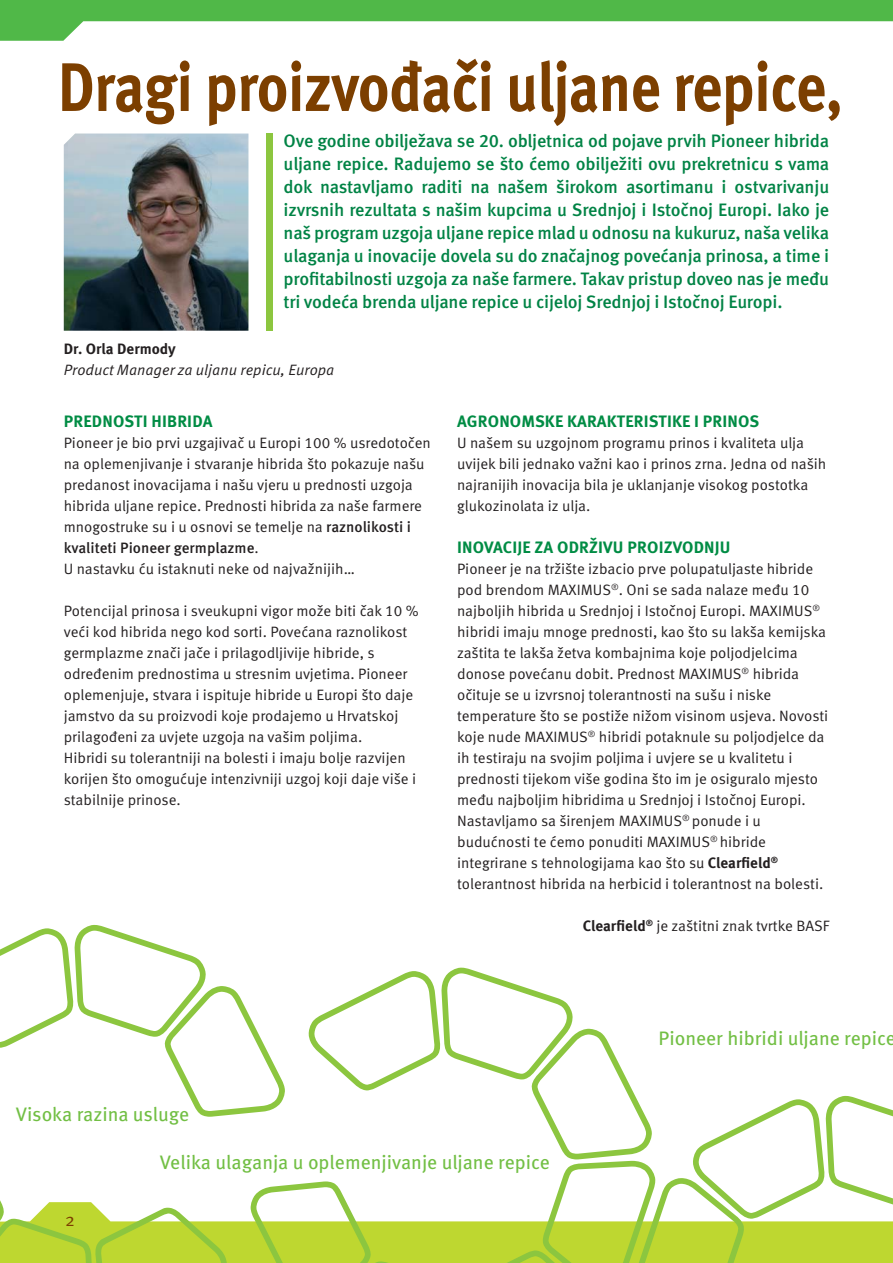
<style>
.page{position:relative;width:893px;height:1263px;background:#fff}
.page>*{position:absolute;margin:0;border:0;box-sizing:border-box;transform-origin:0 0}
.t1{font:700 68.55px "Meta Pro";letter-spacing:-.015em;color:#7c3f00;scale:.86 1}
.t2{font:19.5px "Meta Pro";color:#72bf44}
.t3{font:500 18px/23px "Meta Pro";letter-spacing:-.01em;color:#008345;text-align:justify}
.t4{font:18px "Meta Pro Norm";color:#7c3f00}
.t5{font:700 16.5px "Meta Pro";letter-spacing:.01em;color:#008c44}
.t6{font:15px/21px "Meta Pro Norm";color:#231f20}
.t7{font:15px "Meta Pro Norm Ita";color:#231f20}
.t8{font:500 15px "Meta Pro";color:#231f20}
.t9{font:700 15px "Meta Pro";color:#231f20}
.s1{font-family:"Meta Pro";font-weight:500}
.s2{font-family:"Meta Pro Norm";font-weight:400}
.s3{font-family:"Meta Pro";font-weight:700}
</style>
<div class="page">
<div style="left:266px;top:134px;width:6px;height:197px;background:#8cc63f"></div>
<img style="left:64px;top:134px;width:184px;height:197px">
<svg style="left:285px;top:968px;width:350px;height:295px"></svg>
<svg style="left:0;top:925px;width:285px;height:338px"></svg>
<svg style="left:0;top:0;width:893px;height:41px"></svg>
<svg style="left:631px;top:1096px;width:262px;height:167px"></svg>
<h1 class="t1" style="left:58px;top:62px;width:914px">Dragi proizvođači uljane repice,</h1>
<p class="t3" style="left:284px;top:131px;width:547px">Ove godine obilježava se 20. obljetnica od pojave prvih Pioneer hibrida uljane repice. Radujemo se što ćemo obilježiti ovu prekretnicu s vama dok nastavljamo raditi na našem širokom asortimanu i ostvarivanju izvrsnih rezultata s našim kupcima u Srednjoj i Istočnoj Europi. Iako je naš program uzgoja uljane repice mlad u odnosu na kukuruz, naša velika ulaganja u inovacije dovela su do značajnog povećanja prinosa, a time i profitabilnosti uzgoja za naše farmere. Takav pristup doveo nas je među tri vodeća brenda uljane repice u cijeloj Srednjoj i Istočnoj Europi.</p>
<p class="t9" style="left:64px;top:344px;width:114px">Dr. Orla Dermody</p>
<p class="t7" style="left:64px;top:365px;width:272px">Product Manager za uljanu repicu, Europa</p>
<p class="t5" style="left:64px;top:415px;width:150px">PREDNOSTI HIBRIDA</p>
<p class="t6" style="left:64px;top:433px;width:369px">Pioneer je bio prvi uzgajivač u Europi 100 % usredotočen na oplemenjivanje i stvaranje hibrida što pokazuje našu predanost inovacijama i našu vjeru u prednosti uzgoja hibrida uljane repice. Prednosti hibrida za naše farmere mnogostruke su i u osnovi se temelje na <span class="s1">raznolikosti i</span></p>
<p class="t8" style="left:64px;top:542px;width:196px">kvaliteti Pioneer germplazme<span class="s2">.</span></p>
<p class="t6" style="left:64px;top:559px;width:293px">U nastavku ću istaknuti neke od najvažnijih…</p>
<p class="t6" style="left:64px;top:601px;width:356px">Potencijal prinosa i sveukupni vigor može biti čak 10 % veći kod hibrida nego kod sorti. Povećana raznolikost germplazme znači jače i prilagodljivije hibride, s određenim prednostima u stresnim uvjetima. Pioneer oplemenjuje, stvara i ispituje hibride u Europi što daje jamstvo da su proizvodi koje prodajemo u Hrvatskoj prilagođeni za uvjete uzgoja na vašim poljima.<br>Hibridi su tolerantniji na bolesti i imaju bolje razvijen korijen što omogućuje intenzivniji uzgoj koji daje više i stabilnije prinose.</p>
<p class="t5" style="left:457px;top:415px;width:304px">AGRONOMSKE KARAKTERISTIKE I PRINOS</p>
<p class="t6" style="left:457px;top:433px;width:371px">U našem su uzgojnom programu prinos i kvaliteta ulja uvijek bili jednako važni kao i prinos zrna. Jedna od naših najranijih inovacija bila je uklanjanje visokog postotka glukozinolata iz ulja.</p>
<p class="t5" style="left:457px;top:541px;width:275px">INOVACIJE ZA ODRŽIVU PROIZVODNJU</p>
<p class="t6" style="left:457px;top:559px;width:373px">Pioneer je na tržište izbacio prve polupatuljaste hibride pod brendom MAXIMUS<sup>®</sup>. Oni se sada nalaze među 10 najboljih hibrida u Srednjoj i Istočnoj Europi. MAXIMUS<sup>® </sup>hibridi imaju mnoge prednosti, kao što su lakša kemijska zaštita te lakša žetva kombajnima koje poljodjelcima donose povećanu dobit. Prednost MAXIMUS<sup>®</sup> hibrida očituje se u izvrsnoj tolerantnosti na sušu i niske temperature što se postiže nižom visinom usjeva. Novosti koje nude MAXIMUS<sup>®</sup> hibridi potaknule su poljodjelce da ih testiraju na svojim poljima i uvjere se u kvalitetu i prednosti tijekom više godina što im je osiguralo mjesto među najboljim hibridima u Srednjoj i Istočnoj Europi.<br>Nastavljamo sa širenjem MAXIMUS<sup>®</sup> ponude i u budućnosti te ćemo ponuditi MAXIMUS<sup>®</sup> hibride integrirane s tehnologijama kao što su <span class="s3">Clearfield</span><sup>® </sup>tolerantnost hibrida na herbicid i tolerantnost na bolesti.</p>
<p class="t6" style="left:583px;top:916px;width:248px"><span class="s3">Clearfield</span><sup>®</sup> je zaštitni znak tvrtke BASF</p>
<h2 class="t2" style="left:16px;top:1107px;width:175px">Visoka razina usluge</h2>
<h2 class="t2" style="left:659px;top:1031px;width:239px">Pioneer hibridi uljane repice</h2>
<p class="t4" style="left:65px;top:1213px;width:11px">2</p>
<h2 class="t2" style="left:160px;top:1155px;width:392px">Velika ulaganja u oplemenjivanje uljane repice</h2>
</div>
